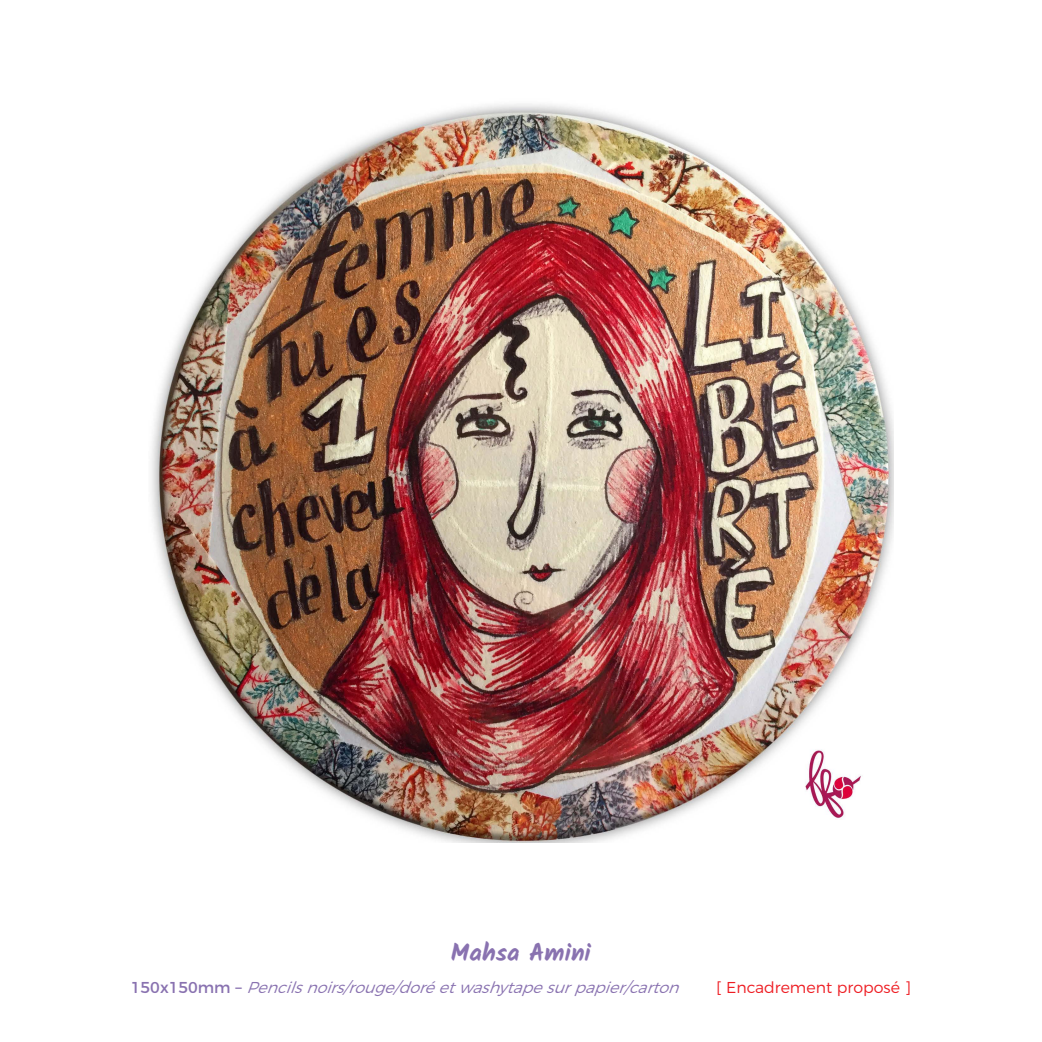
<style>
.page{position:relative;width:1042px;height:1042px;background:#fff}
.page>*{position:absolute;margin:0;border:0;box-sizing:border-box;transform-origin:0 0}
.t1{font:700 24.5px "Kalam";color:#8972b0}
.t2{font:italic 300 15.75px "Montserrat";color:#8972b0}
.t3{font:300 15.75px "Montserrat";color:#ee1d23}
.s1{font-weight:400;font-style:normal}
</style>
<div class="page">
<img style="left:151px;top:104px;width:742px;height:738px">
<p class="t1" style="left:451px;top:938px;width:141px">Mahsa Amini</p>
<p class="t2" style="left:131px;top:974px;width:557px"><span class="s1">1 5 0 x 1 5 0 m m –</span> Pencilsnoirs/rouge/doréetwashytapesurpapier/carton</p>
<p class="t3" style="left:716px;top:974px;width:196px">[ Encadrement proposé ]</p>
</div>
